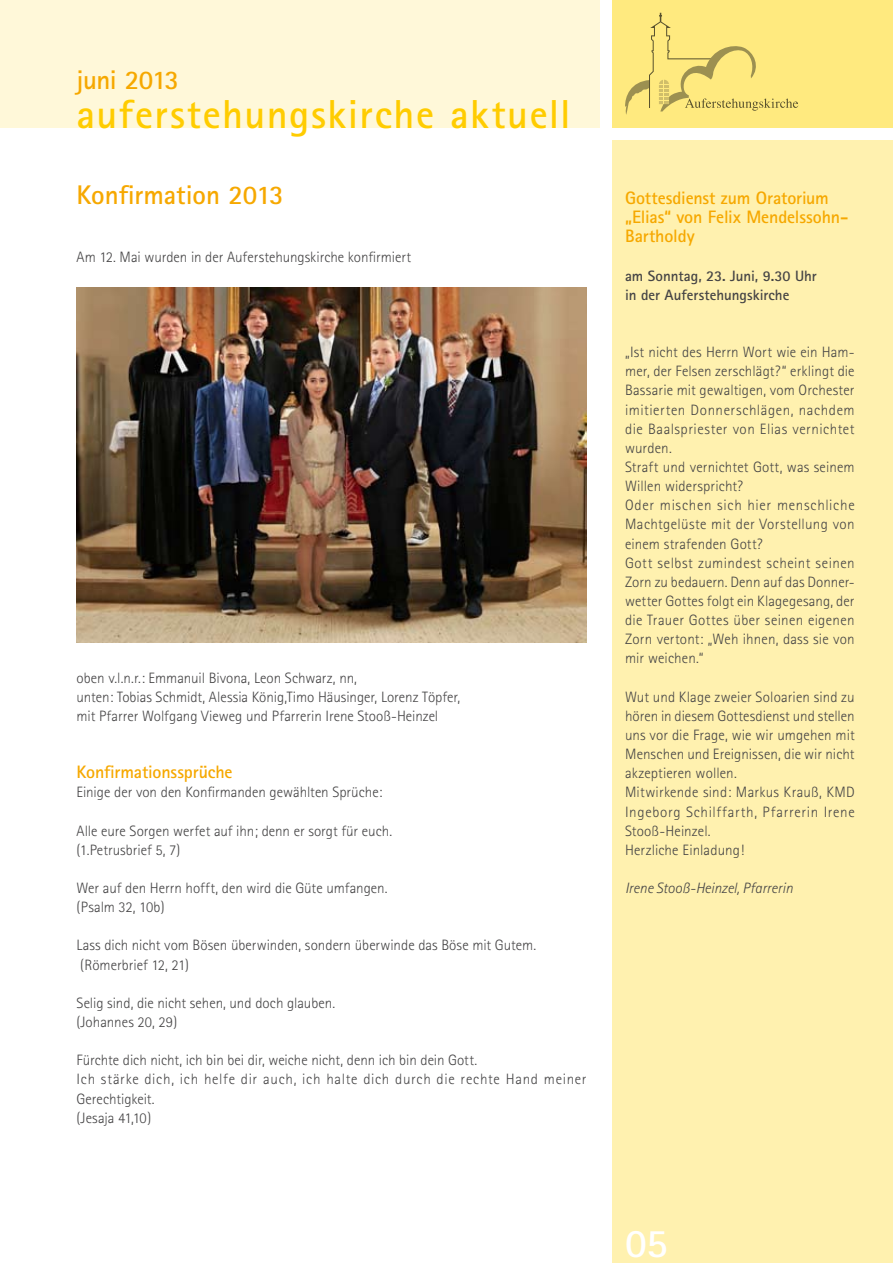
<style>
.page{position:relative;width:893px;height:1263px;background:#fff}
.page>*{position:absolute;margin:0;border:0;box-sizing:border-box;transform-origin:0 0}
.t1{font:700 40.5px "Rotis Sans Serif";letter-spacing:.035em;color:#fc0}
.t2{font:700 40.5px "Rotis Sans Serif";color:#fff}
.t3{font:700 27px "Rotis Sans Serif";letter-spacing:-.01em;color:#f6a800}
.t4{font:700 18px/19.2px "Rotis Sans Serif";letter-spacing:-.01em;color:#f6a800}
.t5{font:300 15px/19.2px "Rotis Sans Serif";letter-spacing:.005em;color:#454445}
.t6{font:700 15px/19.2px "Rotis Sans Serif";color:#454445}
.t7{font:italic 300 15px "Rotis Sans Serif";letter-spacing:-.005em;color:#454445}
</style>
<div class="page">
<div style="left:612px;top:0;width:281px;height:128px;background:#ffea7f"></div>
<div style="left:0;top:0;width:600px;height:128px;background:#fff8d9"></div>
<div style="left:612px;top:140px;width:281px;height:1123px;background:#fff1af"></div>
<svg style="left:625px;top:13px;width:173px;height:102px"></svg>
<img style="left:77px;top:288px;width:510px;height:354px">
<h2 class="t3" style="left:77px;top:63px;width:104px">juni 2013</h2>
<h1 class="t1" style="left:77px;top:88px;width:496px">auferstehungskirche aktuell</h1>
<h2 class="t3" style="left:77px;top:178px;width:209px">Konfirmation 2013</h2>
<p class="t5" style="left:77px;top:247px;width:336px">Am 12. Mai wurden in der Auferstehungskirche konfirmiert</p>
<p class="t5" style="left:77px;top:668px;width:385px">oben v.l.n.r.: Emmanuil Bivona, Leon Schwarz, nn,<br>unten: Tobias Schmidt, Alessia König,Timo Häusinger, Lorenz Töpfer, mit Pfarrer Wolfgang Vieweg und Pfarrerin Irene Stooß-Heinzel</p>
<p class="t4" style="left:77px;top:762px;width:158px">Konfirmationssprüche</p>
<p class="t5" style="left:77px;top:783px;width:307px">Einige der von den Konfirmanden gewählten Sprüche:</p>
<p class="t5" style="left:77px;top:821px;width:317px">Alle eure Sorgen werfet auf ihn; denn er sorgt für euch. (1.Petrusbrief 5, 7)</p>
<p class="t5" style="left:77px;top:878px;width:313px">Wer auf den Herrn hofft, den wird die Güte umfangen. (Psalm 32, 10b)</p>
<p class="t5" style="left:77px;top:936px;width:461px">Lass dich nicht vom Bösen überwinden, sondern überwinde das Böse mit Gutem. (Römerbrief 12, 21)</p>
<p class="t5" style="left:77px;top:993px;width:260px">Selig sind, die nicht sehen, und doch glauben. (Johannes 20, 29)</p>
<p class="t5" style="left:77px;top:1050px;width:512px">Fürchte dich nicht, ich bin bei dir, weiche nicht, denn ich bin dein Gott.<br>Ich stärke dich, ich helfe dir auch, ich halte dich durch die rechte Hand meiner Gerechtigkeit.<br>(Jesaja 41,10)</p>
<p class="t4" style="left:625px;top:188px;width:225px">Gottesdienst zum Oratorium „Elias“ von Felix Mendelssohn-<br>Bartholdy</p>
<p class="t6" style="left:625px;top:266px;width:193px">am Sonntag, 23. Juni, 9.30 Uhr in der Auferstehungskirche</p>
<p class="t5" style="left:625px;top:343px;width:231px">„Ist nicht des Herrn Wort wie ein Ham&shy;mer, der Felsen zerschlägt?“ erklingt die Bassarie mit gewaltigen, vom Orchester imitierten Donnerschlägen, nachdem die Baalspriester von Elias vernichtet wurden.<br>Straft und vernichtet Gott, was seinem Willen widerspricht?<br>Oder mischen sich hier menschliche Machtgelüste mit der Vorstellung von einem strafenden Gott?<br>Gott selbst zumindest scheint seinen Zorn zu bedauern. Denn auf das Donner&shy;wetter Gottes folgt ein Klagegesang, der die Trauer Gottes über seinen eigenen Zorn vertont: „Weh ihnen, dass sie von mir weichen.“</p>
<p class="t5" style="left:625px;top:687px;width:231px">Wut und Klage zweier Soloarien sind zu hören in diesem Gottesdienst und stellen uns vor die Frage, wie wir umgehen mit<br>Menschen und Ereignissen, die wir nicht akzeptieren wollen.<br>Mitwirkende sind: Markus Krauß, KMD<br>Ingeborg Schilffarth, Pfarrerin Irene<br>Stooß-Heinzel.<br>Herzliche Einladung!</p>
<p class="t7" style="left:625px;top:879px;width:169px">Irene Stooß-Heinzel, Pfarrerin</p>
<h1 class="t2" style="left:625px;top:1217px;width:44px">05</h1>
</div>
